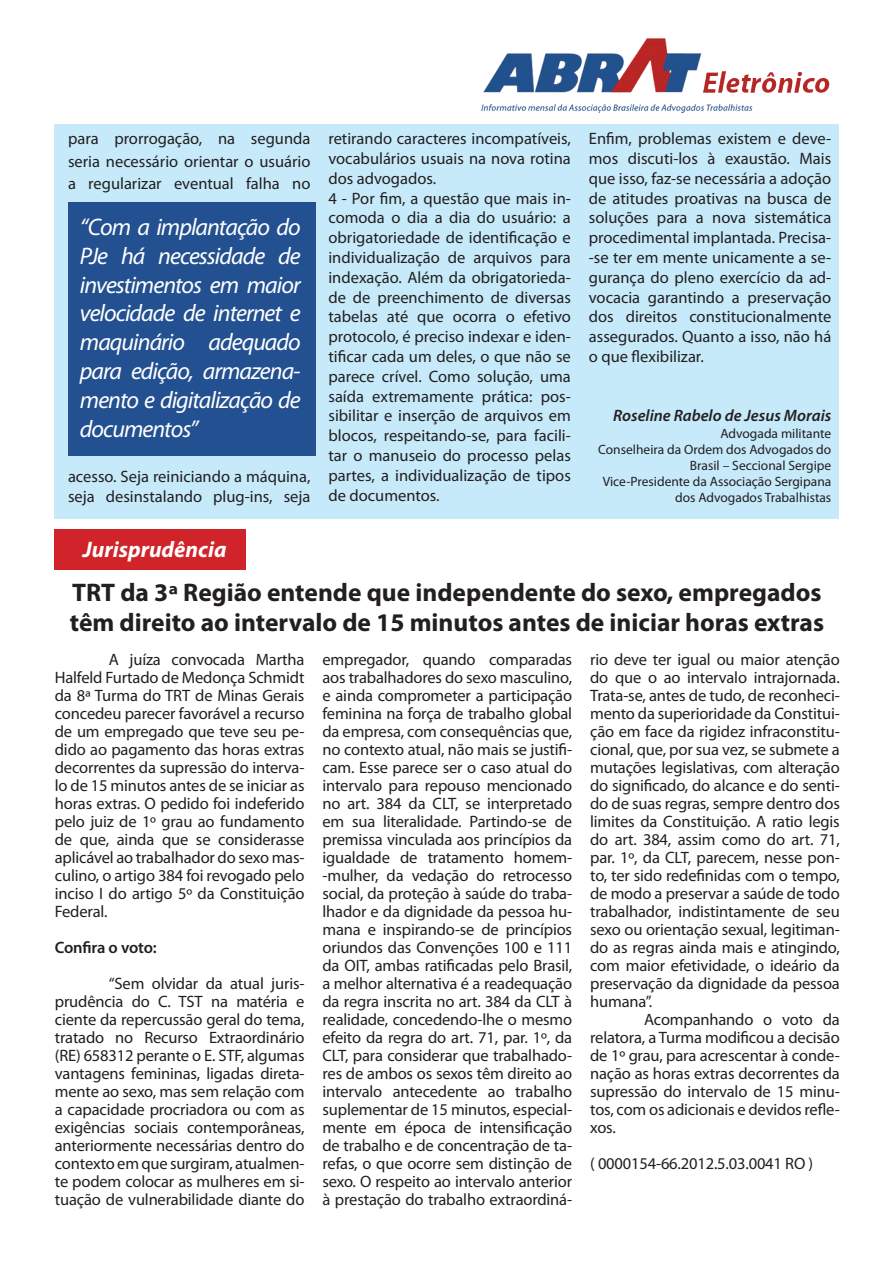
<style>
.page{position:relative;width:893px;height:1263px;background:#fff}
.page>*{position:absolute;margin:0;border:0;box-sizing:border-box;transform-origin:0 0}
.t1{font:700 25.5px/30.6px "Myriad Pro";color:#231f20}
.t2{font:italic 24px/28.8px "Myriad Pro";letter-spacing:-.04em;color:#fff;text-align:justify}
.t3{font:italic 700 22.5px "Myriad Pro";color:#fff}
.t4{font:16.5px/18px "Myriad Pro";color:#231f20;text-align:justify}
.t5{font:italic 600 16.5px "Myriad Pro";color:#231f20}
.t6{font:600 16.5px "Myriad Pro";letter-spacing:-.015em;color:#231f20}
.t7{font:13.5px/16.2px "Myriad Pro";color:#231f20;text-align:right}
</style>
<div class="page">
<img style="left:480px;top:38px;width:350px;height:76px">
<div style="left:54px;top:124px;width:785px;height:395px;background:#c6eafa"></div>
<div style="left:54px;top:529px;width:191px;height:41px;background:#d1232a"></div>
<div style="left:68px;top:203px;width:247px;height:253px;background:#235090"></div>
<p class="t4" style="left:68px;top:127px;width:244px;line-height:22.5px">para prorrogação, na segunda seria necessário orientar o usuário a regularizar eventual falha no</p>
<h2 class="t2" style="left:80px;top:212px;width:222px">“Com a implantação do PJe há necessidade de investimentos em maior velocidade de internet e maquinário adequado para edição, armazena&shy;mento e digitalização de documentos”</h2>
<p class="t4" style="left:68px;top:466px;width:244px;line-height:19.8px">acesso. Seja reiniciando a máquina, seja desinstalando plug-ins, seja</p>
<h3 class="t3" style="left:83px;top:535px;width:145px">Jurisprudência</h3>
<p class="t4" style="left:328px;top:128px;width:244px;line-height:19.8px;text-align:left">retirando caracteres incompatíveis, vocabulários usuais na nova rotina dos advogados.<br>4 - Por fim, a questão que mais in&shy;comoda o dia a dia do usuário: a obrigatoriedade de identificação e individualização de arquivos para indexação. Além da obrigatorieda&shy;de de preenchimento de diversas tabelas até que ocorra o efetivo protocolo, é preciso indexar e iden&shy;tificar cada um deles, o que não se parece crível. Como solução, uma saída extremamente prática: pos&shy;sibilitar e inserção de arquivos em blocos, respeitando-se, para facili&shy;tar o manuseio do processo pelas partes, a individualização de tipos de documentos.</p>
<p class="t4" style="left:589px;top:128px;width:244px;line-height:19.8px">Enfim, problemas existem e deve&shy;mos discuti-los à exaustão. Mais que isso, faz-se necessária a adoção de atitudes proativas na busca de soluções para a nova sistemática procedimental implantada. Precisa--se ter em mente unicamente a se&shy;gurança do pleno exercício da ad&shy;vocacia garantindo a preservação dos direitos constitucionalmente assegurados. Quanto a isso, não há o que flexibilizar.</p>
<p class="t5" style="left:613px;top:405px;width:220px">Roseline Rabelo de Jesus Morais</p>
<p class="t7" style="left:598px;top:425px;width:235px">Advogada militante<br>Conselheira da Ordem dos Advogados do<br>Brasil – Seccional Sergipe<br>Vice-Presidente da Associação Sergipana dos Advogados Trabalhistas</p>
<h1 class="t1" style="left:70px;top:576px;width:756px">TRT da 3ª Região entende que independente do sexo, empregados têm direito ao intervalo de 15 minutos antes de iniciar horas extras</h1>
<p class="t4" style="left:55px;top:650px;width:251px;text-indent:54px">A juíza convocada Martha Halfeld Furtado de Medonça Schmidt da 8ª Turma do TRT de Minas Gerais concedeu parecer favorável a recurso de um empregado que teve seu pe&shy;dido ao pagamento das horas extras decorrentes da supressão do interva&shy;lo de 15 minutos antes de se iniciar as horas extras. O pedido foi indeferido pelo juiz de 1º grau ao fundamento de que, ainda que se considerasse aplicável ao trabalhador do sexo mas&shy;culino, o artigo 384 foi revogado pelo inciso I do artigo 5º da Constituição Federal.</p>
<p class="t6" style="left:55px;top:937px;width:103px">Confira o voto:</p>
<p class="t4" style="left:55px;top:974px;width:251px;text-indent:54px">“Sem olvidar da atual juris&shy;prudência do C. TST na matéria e ciente da repercussão geral do tema, tratado no Recurso Extraordinário (RE) 658312 perante o E. STF, algumas vantagens femininas, ligadas direta&shy;mente ao sexo, mas sem relação com a capacidade procriadora ou com as exigências sociais contemporâneas, anteriormente necessárias dentro do contexto em que surgiram, atualmen&shy;te podem colocar as mulheres em si&shy;tuação de vulnerabilidade diante do</p>
<p class="t4" style="left:322px;top:650px;width:251px">empregador, quando comparadas aos trabalhadores do sexo masculino, e ainda comprometer a participação feminina na força de trabalho global da empresa, com consequências que, no contexto atual, não mais se justifi&shy;cam. Esse parece ser o caso atual do intervalo para repouso mencionado no art. 384 da CLT, se interpretado em sua literalidade. Partindo-se de premissa vinculada aos princípios da igualdade de tratamento homem--mulher, da vedação do retrocesso social, da proteção à saúde do traba&shy;lhador e da dignidade da pessoa hu&shy;mana e inspirando-se de princípios oriundos das Convenções 100 e 111 da OIT, ambas ratificadas pelo Brasil, a melhor alternativa é a readequação da regra inscrita no art. 384 da CLT à realidade, concedendo-lhe o mesmo efeito da regra do art. 71, par. 1º, da CLT, para considerar que trabalhado&shy;res de ambos os sexos têm direito ao intervalo antecedente ao trabalho suplementar de 15 minutos, especial&shy;mente em época de intensificação de trabalho e de concentração de ta&shy;refas, o que ocorre sem distinção de sexo. O respeito ao intervalo anterior à prestação do trabalho extraordiná-</p>
<p class="t4" style="left:590px;top:650px;width:251px">rio deve ter igual ou maior atenção do que o ao intervalo intrajornada.<br>Trata-se, antes de tudo, de reconheci&shy;mento da superioridade da Constitui&shy;ção em face da rigidez infraconstitu&shy;cional, que, por sua vez, se submete a mutações legislativas, com alteração do significado, do alcance e do senti&shy;do de suas regras, sempre dentro dos limites da Constituição. A ratio legis do art. 384, assim como do art. 71, par. 1º, da CLT, parecem, nesse pon&shy;to, ter sido redefinidas com o tempo, de modo a preservar a saúde de todo trabalhador, indistintamente de seu sexo ou orientação sexual, legitiman&shy;do as regras ainda mais e atingindo, com maior efetividade, o ideário da preservação da dignidade da pessoa humana”.</p>
<p class="t4" style="left:590px;top:1010px;width:251px;text-indent:54px">Acompanhando o voto da relatora, a Turma modificou a decisão de 1º grau, para acrescentar à conde&shy;nação as horas extras decorrentes da supressão do intervalo de 15 minu&shy;tos, com os adicionais e devidos refle&shy;xos.</p>
<p class="t4" style="left:590px;top:1154px;width:225px">( 0000154-66.2012.5.03.0041 RO )</p>
</div>
